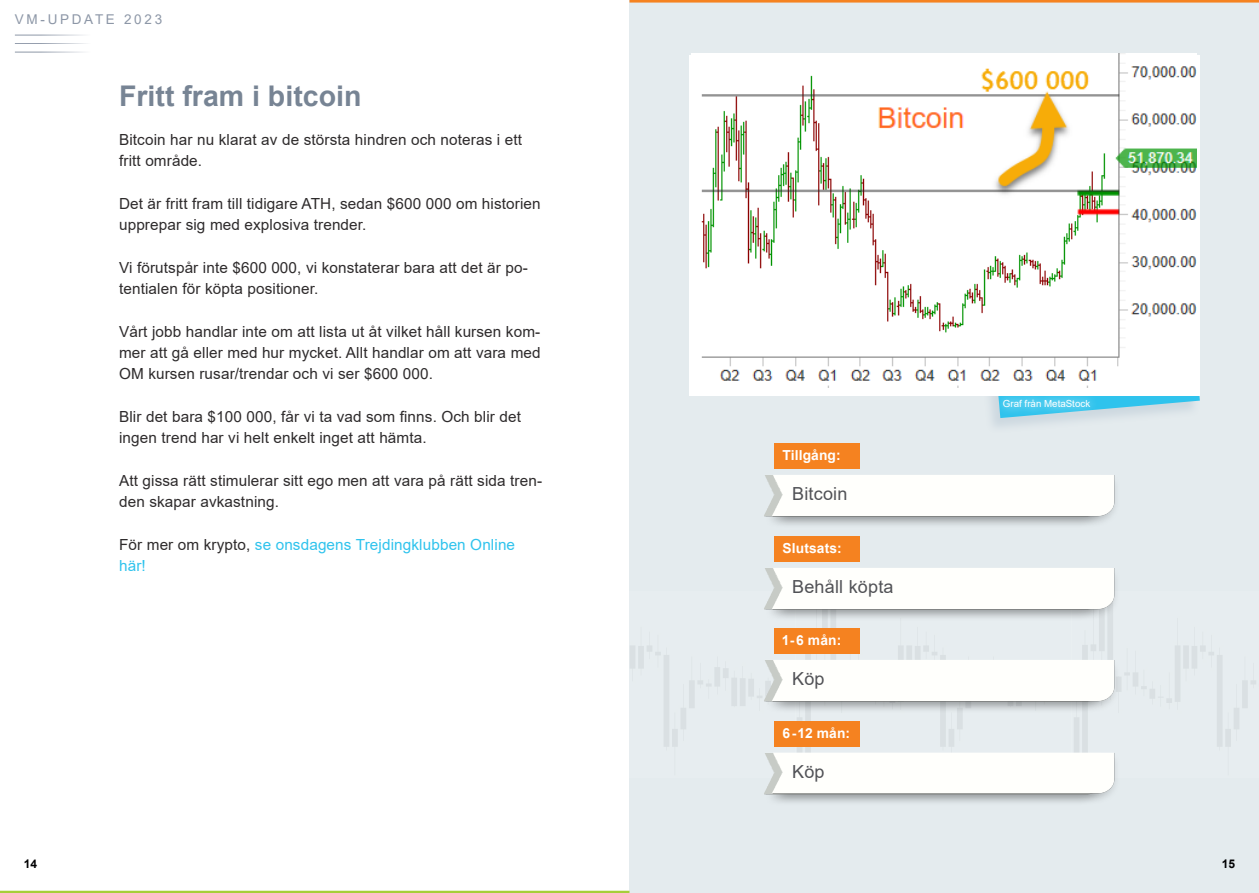
<style>
.page{position:relative;width:1259px;height:893px;background:#fff}
.page>*{position:absolute;margin:0;border:0;box-sizing:border-box;transform-origin:0 0}
.RUBBE_2020{font:700 28.5px "Arial";color:#778494}
.TABELLTEXT_2020{font:18px "Arial";letter-spacing:.01em;color:#515256}
.BRÖD_2020{font:15.3px/21.3px "Arial";letter-spacing:.01em;color:#2e2b2c}
.BRÖD_2020-2{font:15.3px/21.3px "Arial";letter-spacing:.01em;color:#2fc3ed}
.t1{font:700 13.8px "Arial";letter-spacing:.01em;color:#fff}
.t2{font:13.5px "Arial";letter-spacing:.2em;color:#8d97a7}
.t3{font:700 12px "Arial";color:#000002}
.t4{font:9.75px "Arial";color:#fff}
.s1{color:#2e2b2c}
</style>
<div class="page">
<div style="left:629px;top:0;width:630px;height:893px;background:#e4ebee"></div>
<img style="left:630px;top:628px;width:626px;height:118px">
<div style="left:977px;top:306px;width:223px;height:128px;background:#89a2b7;opacity:.25"></div>
<svg style="left:992px;top:395px;width:207px;height:23px"></svg>
<div style="left:689px;top:55px;width:510px;height:340px;background:#fff"></div>
<div style="left:994px;top:391px;width:104px;height:25px;background:#fff;opacity:.75"></div>
<div style="left:774px;top:721px;width:85px;height:25px;background:#f58220"></div>
<div style="left:774px;top:628px;width:85px;height:26px;background:#f58220"></div>
<div style="left:774px;top:536px;width:85px;height:25px;background:#f58220"></div>
<div style="left:774px;top:443px;width:85px;height:26px;background:#f58220"></div>
<hr style="left:15px;top:35px;width:115px;height:1px;background:#8d97a7">
<hr style="left:15px;top:43px;width:115px;height:1px;background:#8d97a7">
<hr style="left:15px;top:52px;width:115px;height:1px;background:#8d97a7">
<img style="left:747px;top:641px;width:8px;height:80px">
<hr style="left:629px;top:0;width:630px;height:3px;background:#f58220">
<hr style="left:0;top:891px;width:629px;height:2px;background:#a6ce39">
<img style="left:755px;top:733px;width:371px;height:70px">
<img style="left:755px;top:641px;width:371px;height:80px">
<img style="left:764px;top:548px;width:352px;height:80px">
<img style="left:764px;top:456px;width:352px;height:69px">
<img style="left:691px;top:53px;width:505px;height:335px">
<p class="t2" style="left:15px;top:10px;width:149px">VM-UPDATE 2023</p>
<p class="RUBBE_2020" style="left:119px;top:76px;width:244px">Fritt fram i bitcoin</p>
<p class="BRÖD_2020" style="left:119px;top:129px;width:404px">Bitcoin har nu klarat av de största hindren och noteras i ett fritt område.</p>
<p class="BRÖD_2020" style="left:119px;top:193px;width:423px">Det är fritt fram till tidigare ATH, sedan $600 000 om historien upprepar sig med explosiva trender.</p>
<p class="BRÖD_2020" style="left:119px;top:257px;width:410px">Vi förutspår inte $600 000, vi konstaterar bara att det är po&shy;tentialen för köpta positioner.</p>
<p class="BRÖD_2020" style="left:119px;top:321px;width:423px;text-align:justify">Vårt jobb handlar inte om att lista ut åt vilket håll kursen kom&shy;mer att gå eller med hur mycket. Allt handlar om att vara med OM kursen rusar/trendar och vi ser $600 000.</p>
<p class="BRÖD_2020" style="left:119px;top:406px;width:403px">Blir det bara $100 000, får vi ta vad som finns. Och blir det ingen trend har vi helt enkelt inget att hämta.</p>
<p class="BRÖD_2020" style="left:119px;top:470px;width:424px">Att gissa rätt stimulerar sitt ego men att vara på rätt sida tren&shy;den skapar avkastning.</p>
<p class="BRÖD_2020-2" style="left:119px;top:534px;width:397px"><span class="s1">För mer om krypto,</span> se onsdagens Trejdingklubben Online här!</p>
<p class="t1" style="left:782px;top:445px;width:60px">Tillgång:</p>
<p class="TABELLTEXT_2020" style="left:792px;top:482px;width:57px">Bitcoin</p>
<p class="t1" style="left:782px;top:538px;width:61px">Slutsats:</p>
<p class="TABELLTEXT_2020" style="left:792px;top:574px;width:103px">Behåll köpta</p>
<p class="t1" style="left:782px;top:631px;width:61px">1-6 mån:</p>
<p class="TABELLTEXT_2020" style="left:792px;top:667px;width:34px">Köp</p>
<p class="t1" style="left:782px;top:723px;width:69px">6-12 mån:</p>
<p class="TABELLTEXT_2020" style="left:792px;top:759px;width:34px">Köp</p>
<p class="t4" style="left:1003px;top:397px;width:89px">Graf från MetaStock</p>
<p class="t3" style="left:24px;top:856px;width:15px">14</p>
<p class="t3" style="left:1221px;top:856px;width:15px">15</p>
</div>
